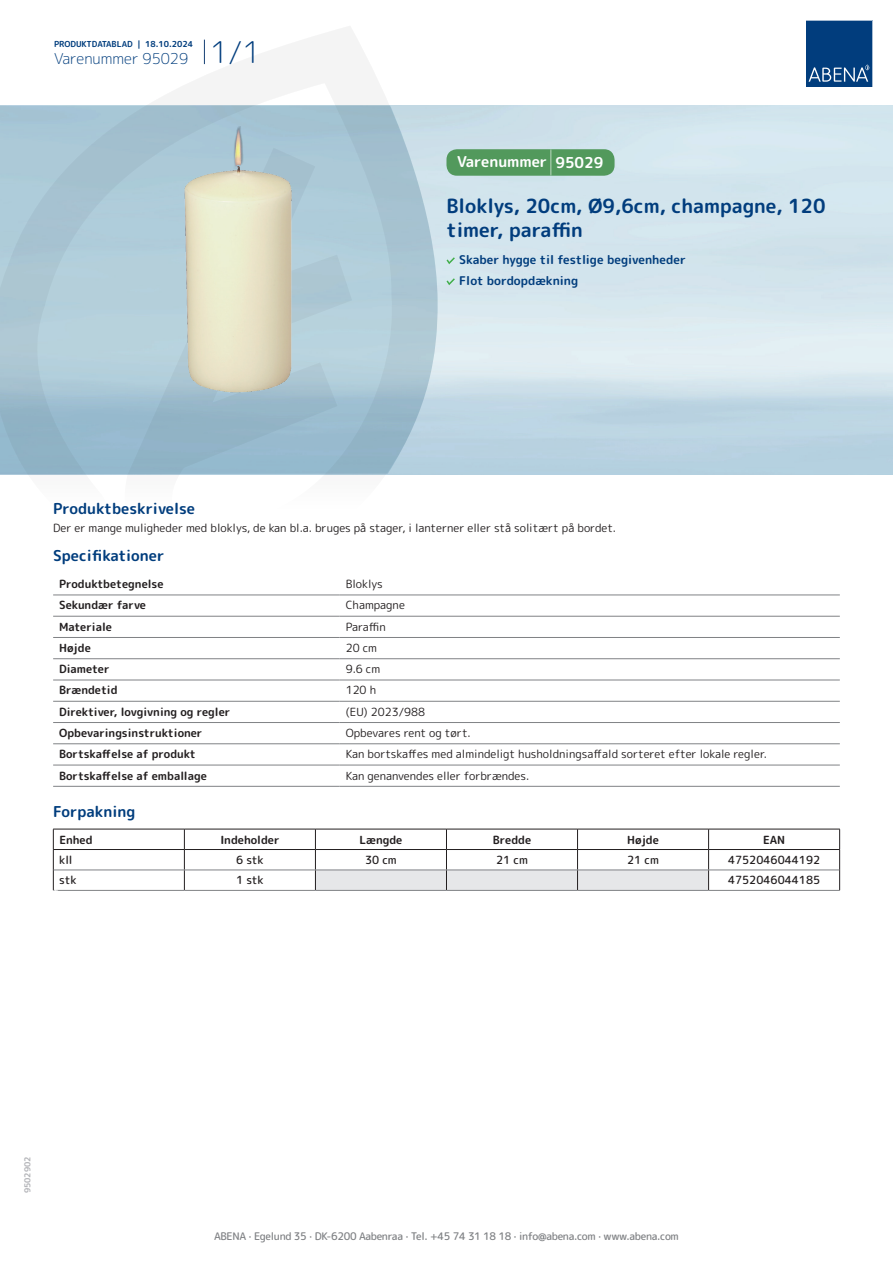
<style>
.page{position:relative;width:893px;height:1263px;background:#fff}
.page>*{position:absolute;margin:0;border:0;box-sizing:border-box;transform-origin:0 0}
.t1{font:700 19.5px/24px "Rounded Mplus 1 c";color:#013d7d}
.t2{font:700 15px "Rounded Mplus 1 c";color:#013d7d}
.t3{font:300 15px "Rounded Mplus 1 c";color:#013d7d}
.t4{font:700 15px "Rounded Mplus 1 c";color:#fff}
.t5{font:700 12px/21px "Rounded Mplus 1 c";color:#013d7d}
.t6{font:11.25px "Rounded Mplus 1 c";color:#231f20}
.t7{font:700 11.25px "Rounded Mplus 1 c";color:#231f20}
.t8{font:500 11.25px "Rounded Mplus 1 c";color:#231f20}
.t9{font:500 10.5px "Rounded Mplus 1 c";letter-spacing:-.03em;color:#808285}
.t10{font:700 10.5px "Rounded Mplus 1 c";color:#fff}
.t11{font:700 8.25px "Rounded Mplus 1 c";color:#013d7d}
.t12{font:700 8.25px "Rounded Mplus 1 c";color:#b2b3b7}
.s1{font-size:30px}
.s2{font-size:25.5px}
</style>
<div class="page">
<svg style="left:0;top:26px;width:439px;height:569px"></svg>
<svg style="left:0;top:106px;width:438px;height:368px;background:#a7c5d3"></svg>
<svg style="left:204px;top:40px;width:1px;height:24px"></svg>
<svg style="left:806px;top:20px;width:67px;height:67px;background:#144b86"></svg>
<img style="left:180px;top:127px;width:118px;height:275px">
<hr style="left:53px;top:595px;width:287px;height:1px;background:#808285">
<hr style="left:340px;top:595px;width:500px;height:1px;background:#808285">
<hr style="left:53px;top:616px;width:287px;height:1px;background:#808285">
<hr style="left:340px;top:616px;width:500px;height:1px;background:#808285">
<hr style="left:53px;top:637px;width:287px;height:1px;background:#808285">
<hr style="left:340px;top:637px;width:500px;height:1px;background:#808285">
<hr style="left:53px;top:658px;width:287px;height:1px;background:#808285">
<hr style="left:340px;top:658px;width:500px;height:1px;background:#808285">
<hr style="left:53px;top:680px;width:287px;height:1px;background:#808285">
<hr style="left:340px;top:680px;width:500px;height:1px;background:#808285">
<hr style="left:53px;top:701px;width:287px;height:1px;background:#808285">
<hr style="left:340px;top:701px;width:500px;height:1px;background:#808285">
<hr style="left:53px;top:722px;width:287px;height:1px;background:#808285">
<hr style="left:340px;top:722px;width:500px;height:1px;background:#808285">
<hr style="left:53px;top:743px;width:287px;height:1px;background:#808285">
<hr style="left:340px;top:743px;width:500px;height:1px;background:#808285">
<hr style="left:53px;top:765px;width:287px;height:1px;background:#808285">
<hr style="left:340px;top:765px;width:500px;height:1px;background:#808285">
<hr style="left:53px;top:786px;width:287px;height:1px;background:#808285">
<hr style="left:340px;top:786px;width:500px;height:1px;background:#808285">
<hr style="left:53px;top:829px;width:131px;height:1px;background:#231f20">
<hr style="left:184px;top:829px;width:131px;height:1px;background:#231f20">
<hr style="left:709px;top:829px;width:131px;height:1px;background:#231f20">
<hr style="left:53px;top:849px;width:131px;height:1px;background:#231f20">
<hr style="left:184px;top:849px;width:131px;height:1px;background:#231f20">
<hr style="left:709px;top:849px;width:131px;height:1px;background:#231f20">
<svg style="left:53px;top:829px;width:1px;height:61px"></svg>
<svg style="left:184px;top:829px;width:1px;height:61px"></svg>
<svg style="left:315px;top:829px;width:394px;height:61px"></svg>
<svg style="left:839px;top:829px;width:1px;height:61px"></svg>
<hr style="left:54px;top:870px;width:130px;height:1px;background:#808285">
<hr style="left:184px;top:870px;width:131px;height:1px;background:#808285">
<hr style="left:315px;top:870px;width:131px;height:1px;background:#808285">
<hr style="left:446px;top:870px;width:131px;height:1px;background:#808285">
<hr style="left:577px;top:870px;width:132px;height:1px;background:#808285">
<hr style="left:709px;top:870px;width:130px;height:1px;background:#808285">
<hr style="left:53px;top:890px;width:131px;height:1px;background:#808285">
<hr style="left:184px;top:890px;width:131px;height:1px;background:#808285">
<hr style="left:315px;top:890px;width:131px;height:1px;background:#808285">
<hr style="left:446px;top:890px;width:131px;height:1px;background:#808285">
<hr style="left:577px;top:890px;width:132px;height:1px;background:#808285">
<hr style="left:709px;top:890px;width:131px;height:1px;background:#808285">
<svg style="left:446px;top:257px;width:9px;height:7px"></svg>
<svg style="left:446px;top:278px;width:9px;height:7px"></svg>
<div style="left:446px;top:149px;width:169px;height:27px;background:#52995c;border-radius:10px"></div>
<p class="t11" style="left:54px;top:38px;width:141px">PRODUKTDATABLAD | 18.10.2024</p>
<h2 class="t3" style="left:54px;top:48px;width:208px">Varenummer 95029 <span class="s1">1/1</span></h2>
<h2 class="t4" style="left:457px;top:151px;width:148px">Varenummer <span class="s2">|</span> 95029</h2>
<h1 class="t1" style="left:446px;top:194px;width:381px">Bloklys, 20cm, Ø9,6cm, champagne, 120 timer, paraffin</h1>
<p class="t5" style="left:459px;top:249px;width:228px">Skaber hygge til festlige begivenheder<br>Flot bordopdækning</p>
<h2 class="t2" style="left:53px;top:498px;width:143px">Produktbeskrivelse</h2>
<p class="t6" style="left:53px;top:520px;width:564px">Der er mange muligheder med bloklys, de kan bl.a. bruges på stager, i lanterner eller stå solitært på bordet.</p>
<h2 class="t2" style="left:53px;top:545px;width:113px">Specifikationer</h2>
<p class="t7" style="left:59px;top:576px;width:106px">Produktbetegnelse</p>
<p class="t6" style="left:346px;top:576px;width:39px">Bloklys</p>
<p class="t7" style="left:59px;top:597px;width:88px">Sekundær farve</p>
<p class="t6" style="left:346px;top:597px;width:61px">Champagne</p>
<p class="t7" style="left:59px;top:618px;width:54px">Materiale</p>
<p class="t6" style="left:346px;top:618px;width:41px">Paraffin</p>
<p class="t7" style="left:59px;top:640px;width:33px">Højde</p>
<p class="t6" style="left:346px;top:640px;width:33px">20 cm</p>
<p class="t7" style="left:59px;top:661px;width:52px">Diameter</p>
<p class="t6" style="left:346px;top:661px;width:36px">9.6 cm</p>
<p class="t7" style="left:59px;top:682px;width:60px">Brændetid</p>
<p class="t6" style="left:346px;top:682px;width:32px">120 h</p>
<p class="t7" style="left:59px;top:704px;width:173px">Direktiver, lovgivning og regler</p>
<p class="t6" style="left:346px;top:704px;width:81px">(EU) 2023/988</p>
<p class="t7" style="left:59px;top:725px;width:145px">Opbevaringsinstruktioner</p>
<p class="t6" style="left:346px;top:725px;width:127px">Opbevares rent og tørt.</p>
<p class="t7" style="left:59px;top:746px;width:138px">Bortskaffelse af produkt</p>
<p class="t6" style="left:346px;top:746px;width:423px">Kan bortskaffes med almindeligt husholdningsaffald sorteret efter lokale regler.</p>
<p class="t7" style="left:59px;top:767px;width:149px">Bortskaffelse af emballage</p>
<p class="t6" style="left:346px;top:767px;width:185px">Kan genanvendes eller forbrændes.</p>
<h2 class="t2" style="left:53px;top:800px;width:84px">Forpakning</h2>
<p class="t7" style="left:59px;top:831px;width:35px">Enhed</p>
<p class="t7" style="left:220px;top:831px;width:61px">Indeholder</p>
<p class="t7" style="left:359px;top:831px;width:44px">Længde</p>
<p class="t7" style="left:493px;top:831px;width:40px">Bredde</p>
<p class="t7" style="left:627px;top:831px;width:33px">Højde</p>
<p class="t7" style="left:763px;top:831px;width:24px">EAN</p>
<p class="t8" style="left:59px;top:852px;width:15px">kll</p>
<p class="t8" style="left:236px;top:852px;width:29px">6 stk</p>
<p class="t8" style="left:365px;top:852px;width:33px">30 cm</p>
<p class="t8" style="left:496px;top:852px;width:33px">21 cm</p>
<p class="t8" style="left:627px;top:852px;width:33px">21 cm</p>
<p class="t8" style="left:728px;top:852px;width:94px">4752046044192</p>
<p class="t8" style="left:59px;top:872px;width:19px">stk</p>
<p class="t8" style="left:236px;top:872px;width:29px">1 stk</p>
<p class="t8" style="left:728px;top:872px;width:94px">4752046044185</p>
<p class="t10" style="left:53px;top:886px;width:7px">*</p>
<p class="t12" style="left:22px;top:1193px;width:38px;rotate:-90deg">9502902</p>
<p class="t9" style="left:214px;top:1229px;width:466px">ABENA · Egelund 35 · DK-6200 Aabenraa · Tel. +45 74 31 18 18 · info@abena.com · www.abena.com</p>
</div>
